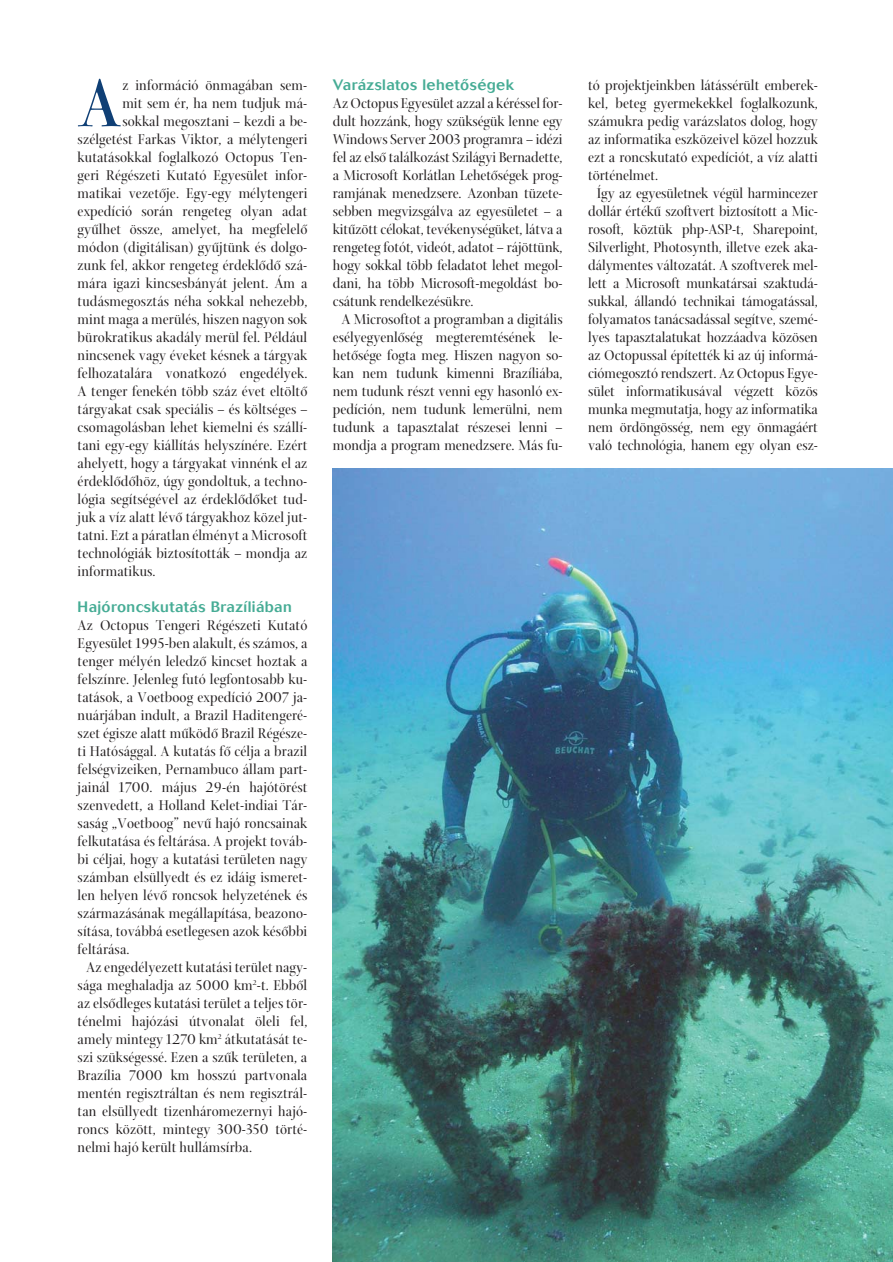
<style>
.page{position:relative;width:893px;height:1262px;background:#fff}
.page>*{position:absolute;margin:0;border:0;box-sizing:border-box;transform-origin:0 0}
.t1{font:72px "Arepo H Bold";color:#0f3f75}
.t2{font:15.3px "Arepo H";letter-spacing:.005em;color:#231f20}
.t3{font:500 15px "Cosmos M";letter-spacing:.025em;color:#46ac95}
</style>
<div class="page">
<img style="left:333px;top:468px;width:559px;height:793px">
<h1 class="t1" style="left:78px;top:75px;width:45px">A</h1>
<p class="t2" style="left:122px;top:79px;width:186px">z információ önmagában sem-</p>
<p class="t2" style="left:122px;top:97px;width:186px">mit sem ér, ha nem tudjuk má-</p>
<p class="t2" style="left:122px;top:115px;width:186px">sokkal megosztani – kezdi a be-</p>
<p class="t2" style="left:78px;top:133px;width:231px">szélgetést Farkas Viktor, a mélytengeri</p>
<p class="t2" style="left:78px;top:151px;width:231px">kutatásokkal foglalkozó Octopus Ten-</p>
<p class="t2" style="left:78px;top:169px;width:231px">geri Régészeti Kutató Egyesület infor-</p>
<p class="t2" style="left:78px;top:187px;width:231px">matikai vezetôje. Egy-egy mélytengeri</p>
<p class="t2" style="left:78px;top:205px;width:231px">expedíció során rengeteg olyan adat</p>
<p class="t2" style="left:78px;top:223px;width:231px">gyûlhet össze, amelyet, ha megfelelô</p>
<p class="t2" style="left:78px;top:241px;width:231px">módon (digitálisan) gyûjtünk és dolgo-</p>
<p class="t2" style="left:78px;top:259px;width:231px">zunk fel, akkor rengeteg érdeklôdô szá-</p>
<p class="t2" style="left:78px;top:277px;width:231px">mára igazi kincsesbányát jelent. Ám a</p>
<p class="t2" style="left:78px;top:295px;width:231px">tudásmegosztás néha sokkal nehezebb,</p>
<p class="t2" style="left:78px;top:313px;width:231px">mint maga a merülés, hiszen nagyon sok</p>
<p class="t2" style="left:78px;top:331px;width:231px">bürokratikus akadály merül fel. Például</p>
<p class="t2" style="left:78px;top:349px;width:231px">nincsenek vagy éveket késnek a tárgyak</p>
<p class="t2" style="left:78px;top:367px;width:231px">felhozatalára vonatkozó engedélyek.</p>
<p class="t2" style="left:78px;top:385px;width:231px">A tenger fenekén több száz évet eltöltô</p>
<p class="t2" style="left:78px;top:403px;width:231px">tárgyakat csak speciális – és költséges –</p>
<p class="t2" style="left:78px;top:421px;width:231px">csomagolásban lehet kiemelni és szállí-</p>
<p class="t2" style="left:78px;top:439px;width:231px">tani egy-egy kiállítás helyszínére. Ezért</p>
<p class="t2" style="left:78px;top:457px;width:231px">ahelyett, hogy a tárgyakat vinnénk el az</p>
<p class="t2" style="left:78px;top:475px;width:231px">érdeklôdôhöz, úgy gondoltuk, a techno-</p>
<p class="t2" style="left:78px;top:493px;width:231px">lógia segítségével az érdeklôdôket tud-</p>
<p class="t2" style="left:78px;top:511px;width:231px">juk a víz alatt lévô tárgyakhoz közel jut-</p>
<p class="t2" style="left:78px;top:529px;width:231px">tatni. Ezt a páratlan élményt a Microsoft</p>
<p class="t2" style="left:78px;top:547px;width:231px">technológiák biztosították – mondja az</p>
<p class="t2" style="left:78px;top:565px;width:79px">informatikus.</p>
<p class="t3" style="left:78px;top:601px;width:216px">Hajóroncskutatás Brazíliában</p>
<p class="t2" style="left:78px;top:619px;width:231px">Az Octopus Tengeri Régészeti Kutató</p>
<p class="t2" style="left:78px;top:637px;width:231px">Egyesület 1995-ben alakult, és számos, a</p>
<p class="t2" style="left:78px;top:655px;width:231px">tenger mélyén leledzô kincset hoztak a</p>
<p class="t2" style="left:78px;top:673px;width:231px">felszínre. Jelenleg futó legfontosabb ku-</p>
<p class="t2" style="left:78px;top:691px;width:231px">tatások, a Voetboog expedíció 2007 ja-</p>
<p class="t2" style="left:78px;top:709px;width:231px">nuárjában indult, a Brazil Haditengeré-</p>
<p class="t2" style="left:78px;top:727px;width:231px">szet égisze alatt mûködô Brazil Régésze-</p>
<p class="t2" style="left:78px;top:745px;width:231px">ti Hatósággal. A kutatás fô célja a brazil</p>
<p class="t2" style="left:78px;top:763px;width:231px">felségvizeiken, Pernambuco állam part-</p>
<p class="t2" style="left:78px;top:781px;width:231px">jainál 1700. május 29-én hajótörést</p>
<p class="t2" style="left:78px;top:799px;width:231px">szenvedett, a Holland Kelet-indiai Tár-</p>
<p class="t2" style="left:78px;top:817px;width:231px">saság „Voetboog” nevû hajó roncsainak</p>
<p class="t2" style="left:78px;top:835px;width:231px">felkutatása és feltárása. A projekt továb-</p>
<p class="t2" style="left:78px;top:853px;width:231px">bi céljai, hogy a kutatási területen nagy</p>
<p class="t2" style="left:78px;top:871px;width:231px">számban elsüllyedt és ez idáig ismeret-</p>
<p class="t2" style="left:78px;top:889px;width:231px">len helyen lévô roncsok helyzetének és</p>
<p class="t2" style="left:78px;top:907px;width:231px">származásának megállapítása, beazono-</p>
<p class="t2" style="left:78px;top:925px;width:231px">sítása, továbbá esetlegesen azok késôbbi</p>
<p class="t2" style="left:78px;top:943px;width:53px">feltárása.</p>
<p class="t2" style="left:86px;top:961px;width:223px">Az engedélyezett kutatási terület nagy-</p>
<p class="t2" style="left:78px;top:979px;width:231px">sága meghaladja az 5000 km<sup>2</sup>-t. Ebbôl</p>
<p class="t2" style="left:78px;top:997px;width:231px">az elsôdleges kutatási terület a teljes tör-</p>
<p class="t2" style="left:78px;top:1015px;width:231px">ténelmi hajózási útvonalat öleli fel,</p>
<p class="t2" style="left:78px;top:1033px;width:231px">amely mintegy 1270 km<sup>2</sup> átkutatását te-</p>
<p class="t2" style="left:78px;top:1051px;width:231px">szi szükségessé. Ezen a szûk területen, a</p>
<p class="t2" style="left:78px;top:1069px;width:231px">Brazília 7000 km hosszú partvonala</p>
<p class="t2" style="left:78px;top:1087px;width:231px">mentén regisztráltan és nem regisztrál-</p>
<p class="t2" style="left:78px;top:1105px;width:231px">tan elsüllyedt tizenháromezernyi hajó-</p>
<p class="t2" style="left:78px;top:1123px;width:231px">roncs között, mintegy 300-350 törté-</p>
<p class="t2" style="left:78px;top:1141px;width:176px">nelmi hajó került hullámsírba.</p>
<p class="t3" style="left:333px;top:79px;width:183px">Varázslatos lehetôségek</p>
<p class="t2" style="left:333px;top:97px;width:231px">Az Octopus Egyesület azzal a kéréssel for-</p>
<p class="t2" style="left:333px;top:115px;width:231px">dult hozzánk, hogy szükségük lenne egy</p>
<p class="t2" style="left:333px;top:133px;width:231px">Windows Server 2003 programra – idézi</p>
<p class="t2" style="left:333px;top:151px;width:231px">fel az elsô találkozást Szilágyi Bernadette,</p>
<p class="t2" style="left:333px;top:169px;width:231px">a Microsoft Korlátlan Lehetôségek prog-</p>
<p class="t2" style="left:333px;top:187px;width:231px">ramjának menedzsere. Azonban tüzete-</p>
<p class="t2" style="left:333px;top:205px;width:231px">sebben megvizsgálva az egyesületet – a</p>
<p class="t2" style="left:333px;top:223px;width:231px">kitûzött célokat, tevékenységüket, látva a</p>
<p class="t2" style="left:333px;top:241px;width:231px">rengeteg fotót, videót, adatot – rájöttünk,</p>
<p class="t2" style="left:333px;top:259px;width:231px">hogy sokkal több feladatot lehet megol-</p>
<p class="t2" style="left:333px;top:277px;width:231px">dani, ha több Microsoft-megoldást bo-</p>
<p class="t2" style="left:333px;top:295px;width:142px">csátunk rendelkezésükre.</p>
<p class="t2" style="left:341px;top:313px;width:223px">A Microsoftot a programban a digitális</p>
<p class="t2" style="left:333px;top:331px;width:231px">esélyegyenlôség megteremtésének le-</p>
<p class="t2" style="left:333px;top:349px;width:231px">hetôsége fogta meg. Hiszen nagyon so-</p>
<p class="t2" style="left:333px;top:367px;width:231px">kan nem tudunk kimenni Brazíliába,</p>
<p class="t2" style="left:333px;top:385px;width:231px">nem tudunk részt venni egy hasonló ex-</p>
<p class="t2" style="left:333px;top:403px;width:231px">pedíción, nem tudunk lemerülni, nem</p>
<p class="t2" style="left:333px;top:421px;width:231px">tudunk a tapasztalat részesei lenni –</p>
<p class="t2" style="left:333px;top:439px;width:231px">mondja a program menedzsere. Más fu-</p>
<p class="t2" style="left:588px;top:79px;width:231px">tó projektjeinkben látássérült emberek-</p>
<p class="t2" style="left:588px;top:97px;width:231px">kel, beteg gyermekekkel foglalkozunk,</p>
<p class="t2" style="left:588px;top:115px;width:231px">számukra pedig varázslatos dolog, hogy</p>
<p class="t2" style="left:588px;top:133px;width:231px">az informatika eszközeivel közel hozzuk</p>
<p class="t2" style="left:588px;top:151px;width:231px">ezt a roncskutató expedíciót, a víz alatti</p>
<p class="t2" style="left:588px;top:169px;width:71px">történelmet.</p>
<p class="t2" style="left:596px;top:187px;width:223px">Így az egyesületnek végül harmincezer</p>
<p class="t2" style="left:588px;top:205px;width:231px">dollár értékû szoftvert biztosított a Mic-</p>
<p class="t2" style="left:588px;top:223px;width:231px">rosoft, köztük php-ASP-t, Sharepoint,</p>
<p class="t2" style="left:588px;top:241px;width:231px">Silverlight, Photosynth, illetve ezek aka-</p>
<p class="t2" style="left:588px;top:259px;width:231px">dálymentes változatát. A szoftverek mel-</p>
<p class="t2" style="left:588px;top:277px;width:231px">lett a Microsoft munkatársai szaktudá-</p>
<p class="t2" style="left:588px;top:295px;width:231px">sukkal, állandó technikai támogatással,</p>
<p class="t2" style="left:588px;top:313px;width:231px">folyamatos tanácsadással segítve, szemé-</p>
<p class="t2" style="left:588px;top:331px;width:231px">lyes tapasztalatukat hozzáadva közösen</p>
<p class="t2" style="left:588px;top:349px;width:231px">az Octopussal építették ki az új informá-</p>
<p class="t2" style="left:588px;top:367px;width:231px">ciómegosztó rendszert. Az Octopus Egye-</p>
<p class="t2" style="left:588px;top:385px;width:231px">sület informatikusával végzett közös</p>
<p class="t2" style="left:588px;top:403px;width:231px">munka megmutatja, hogy az informatika</p>
<p class="t2" style="left:588px;top:421px;width:231px">nem ördöngösség, nem egy önmagáért</p>
<p class="t2" style="left:588px;top:439px;width:231px">való technológia, hanem egy olyan esz-</p>
</div>
